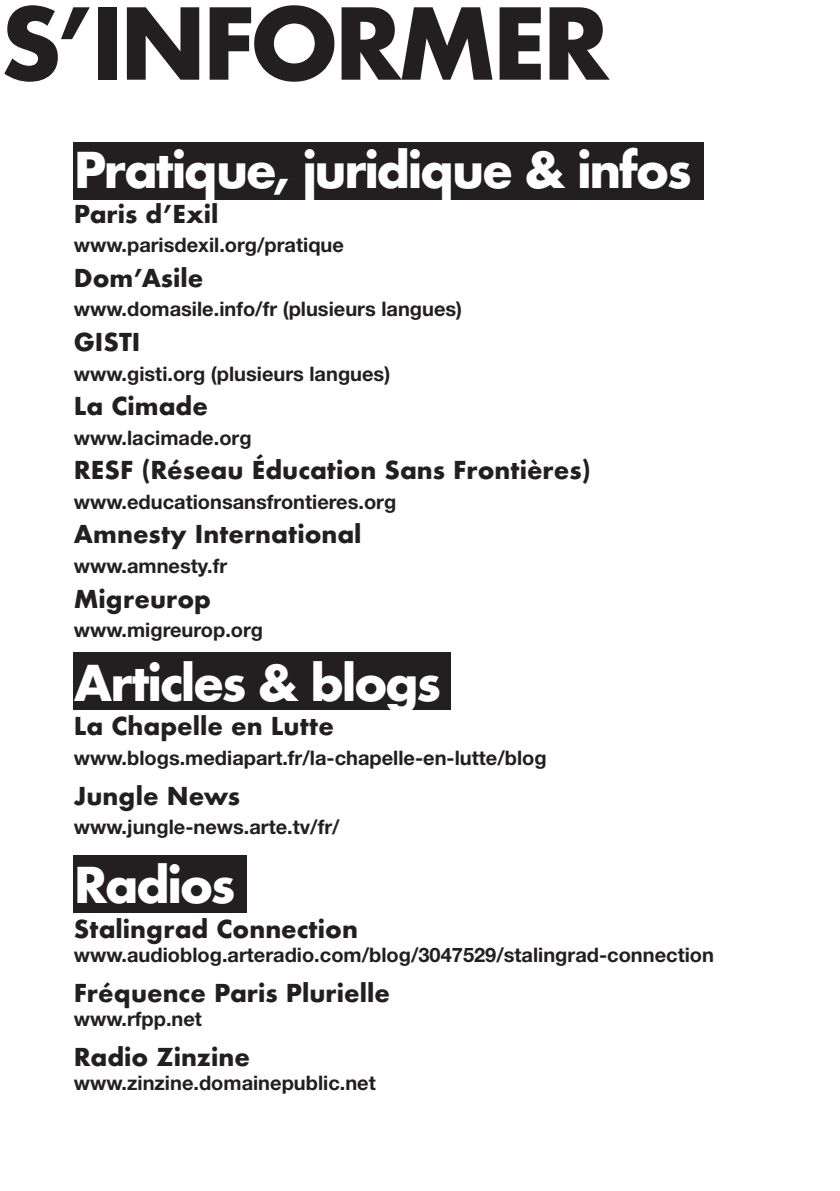
<style>
.page{position:relative;width:840px;height:1191px;background:#fff}
.page>*{position:absolute;margin:0;border:0;box-sizing:border-box;transform-origin:0 0}
.t1{font:700 96px "Futura";letter-spacing:-.05em;color:#231f20}
.t2{font:700 48px "Futura";letter-spacing:-.05em;color:#fff}
.t3{font:700 24px "Futura";color:#231f20}
.t4{font:700 20px "Helvetica Neue LT Std";color:#231f20}
</style>
<div class="page">
<div style="left:74px;top:142px;width:629px;height:57px;background:#231f20"></div>
<div style="left:74px;top:652px;width:377px;height:58px;background:#231f20"></div>
<div style="left:74px;top:855px;width:173px;height:58px;background:#231f20"></div>
<h1 class="t1" style="left:0;top:-26px;width:611px">S’INFORMER</h1>
<h2 class="t2" style="left:74px;top:135px;width:619px">Pratique, juridique &amp; infos</h2>
<p class="t3" style="left:74px;top:196px;width:146px">Paris d’Exil</p>
<p class="t4" style="left:74px;top:233px;width:271px">www.parisdexil.org/pratique</p>
<p class="t3" style="left:74px;top:260px;width:131px">Dom’Asile</p>
<p class="t4" style="left:74px;top:297px;width:389px">www.domasile.info/fr (plusieurs langues)</p>
<p class="t3" style="left:74px;top:324px;width:68px">GISTI</p>
<p class="t4" style="left:74px;top:361px;width:318px">www.gisti.org (plusieurs langues)</p>
<p class="t3" style="left:74px;top:389px;width:136px">La Cimade</p>
<p class="t4" style="left:74px;top:425px;width:179px">www.lacimade.org</p>
<p class="t3" style="left:74px;top:453px;width:518px">RESF (Réseau Éducation Sans Frontières)</p>
<p class="t4" style="left:74px;top:489px;width:324px">www.educationsansfrontieres.org</p>
<p class="t3" style="left:74px;top:517px;width:289px">Amnesty International</p>
<p class="t4" style="left:74px;top:553px;width:155px">www.amnesty.fr</p>
<p class="t3" style="left:74px;top:581px;width:139px">Migreurop</p>
<p class="t4" style="left:74px;top:617px;width:191px">www.migreurop.org</p>
<h2 class="t2" style="left:74px;top:647px;width:368px">Articles &amp; blogs</h2>
<p class="t3" style="left:74px;top:708px;width:261px">La Chapelle en Lutte</p>
<p class="t4" style="left:74px;top:745px;width:474px">www.blogs.mediapart.fr/la-chapelle-en-lutte/blog</p>
<p class="t3" style="left:74px;top:778px;width:168px">Jungle News</p>
<p class="t4" style="left:74px;top:815px;width:267px">www.jungle-news.arte.tv/fr/</p>
<h2 class="t2" style="left:74px;top:850px;width:163px">Radios</h2>
<p class="t3" style="left:74px;top:911px;width:285px">Stalingrad Connection</p>
<p class="t4" style="left:74px;top:942px;width:641px">www.audioblog.arteradio.com/blog/3047529/stalingrad-connection</p>
<p class="t3" style="left:74px;top:975px;width:317px">Fréquence Paris Plurielle</p>
<p class="t4" style="left:74px;top:1006px;width:130px">www.rfpp.net</p>
<p class="t3" style="left:74px;top:1039px;width:177px">Radio Zinzine</p>
<p class="t4" style="left:74px;top:1070px;width:303px">www.zinzine.domainepublic.net</p>
</div>
